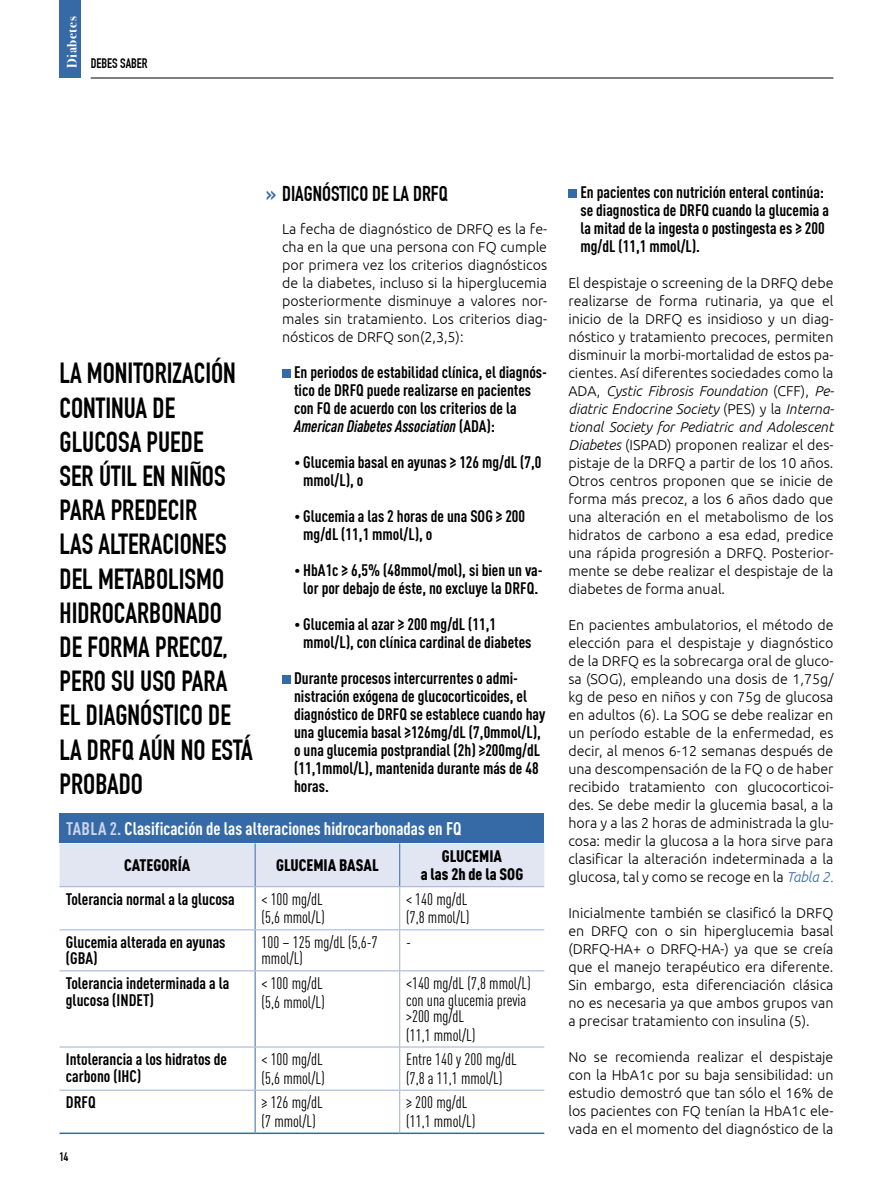
<style>
.page{position:relative;width:893px;height:1191px;background:#fff}
.page>*{position:absolute;margin:0;border:0;box-sizing:border-box;transform-origin:0 0}
.t1{font:28.5px/34.2px "DIN Engschrift Std";color:#000}
.t2{font:23.85px "DIN Engschrift Std";color:#366aa7}
.t3{font:21px "DIN Engschrift Std";color:#000}
.t4{font:700 condensed 18px "DIN Pro";color:#fff}
.t5{font:700 condensed 16.5px/18px "DIN Pro";color:#000}
.t6{font:condensed 16.5px/18.6px "DIN Pro";color:#000}
.t7{font:900 condensed 16.5px/18.8px "DIN Pro";color:#000;text-align:center}
.t8{font:300 14.25px/18px "Ubuntu";color:#000;text-align:justify}
.t9{font:13.5px "DIN Engschrift Std";color:#000}
.t10{font:700 13.5px "Bodoni Svty Two ITCTT";letter-spacing:.04em;color:#fff}
.t11{font:12px "DIN Engschrift Std";color:#000}
.s1{font-style:italic}
.s2{font-family:"Ubuntu";font-stretch:normal;font-size:14.25px}
.s3{color:#ced5ea}
.s4{font-style:italic;color:#366aa7}
</style>
<div class="page">
<hr style="left:91px;top:78px;width:742px;height:1px;background:#000">
<div style="left:60px;top:0;width:21px;height:78px;background:#366aa7"></div>
<div style="left:282px;top:369px;width:9px;height:9px;background:#366aa7"></div>
<div style="left:282px;top:675px;width:9px;height:9px;background:#366aa7"></div>
<div style="left:568px;top:189px;width:9px;height:9px;background:#366aa7"></div>
<div style="left:60px;top:813px;width:487px;height:326px;background:linear-gradient(to right,#fff,#fff)"></div>
<div style="left:60px;top:813px;width:484px;height:30px;background:#366aa7"></div>
<div style="left:60px;top:843px;width:484px;height:43px;background:#e2e6f3"></div>
<svg style="left:60px;top:887px;width:484px;height:245px"></svg>
<hr style="left:255px;top:843px;width:1px;height:43px;background:#366aa7">
<hr style="left:399px;top:843px;width:1px;height:43px;background:#366aa7">
<hr style="left:255px;top:887px;width:1px;height:42px;background:#366aa7">
<hr style="left:399px;top:887px;width:1px;height:42px;background:#9eaed3">
<hr style="left:255px;top:930px;width:1px;height:40px;background:#366aa7">
<hr style="left:399px;top:930px;width:1px;height:40px;background:#9eaed3">
<hr style="left:255px;top:971px;width:1px;height:75px;background:#366aa7">
<hr style="left:399px;top:971px;width:1px;height:75px;background:#9eaed3">
<hr style="left:255px;top:1047px;width:1px;height:42px;background:#366aa7">
<hr style="left:399px;top:1047px;width:1px;height:42px;background:#9eaed3">
<hr style="left:255px;top:1090px;width:1px;height:42px;background:#366aa7">
<hr style="left:399px;top:1090px;width:1px;height:42px;background:#9eaed3">
<hr style="left:60px;top:886px;width:195px;height:1px;background:#9eaed3">
<hr style="left:255px;top:886px;width:145px;height:1px;background:#9eaed3">
<hr style="left:400px;top:886px;width:144px;height:1px;background:#9eaed3">
<hr style="left:60px;top:929px;width:195px;height:1px;background:#9eaed3">
<hr style="left:255px;top:929px;width:145px;height:1px;background:#9eaed3">
<hr style="left:400px;top:929px;width:144px;height:1px;background:#9eaed3">
<hr style="left:60px;top:970px;width:195px;height:1px;background:#9eaed3">
<hr style="left:255px;top:970px;width:145px;height:1px;background:#9eaed3">
<hr style="left:400px;top:970px;width:144px;height:1px;background:#9eaed3">
<hr style="left:60px;top:1046px;width:195px;height:1px;background:#9eaed3">
<hr style="left:255px;top:1046px;width:145px;height:1px;background:#9eaed3">
<hr style="left:400px;top:1046px;width:144px;height:1px;background:#9eaed3">
<hr style="left:60px;top:1089px;width:195px;height:1px;background:#9eaed3">
<hr style="left:255px;top:1089px;width:145px;height:1px;background:#9eaed3">
<hr style="left:400px;top:1089px;width:144px;height:1px;background:#9eaed3">
<hr style="left:60px;top:1132px;width:195px;height:2px;background:#366aa7">
<hr style="left:255px;top:1132px;width:145px;height:2px;background:#366aa7">
<hr style="left:400px;top:1132px;width:144px;height:2px;background:#366aa7">
<p class="t10" style="left:61px;top:68px;width:53px;rotate:-90deg">Diabetes</p>
<p class="t9" style="left:91px;top:55px;width:58px">DEBES SABER</p>
<h3 class="t3" style="left:282px;top:182px;width:167px">DIAGNÓSTICO DE LA DRFQ</h3>
<p class="t8" style="left:282px;top:220px;width:267px">La fecha de diagnóstico de DRFQ es la fe&shy;cha en la que una persona con FQ cumple por primera vez los criterios diagnósticos de la diabetes, incluso si la hiperglucemia posteriormente disminuye a valores nor&shy;males sin tratamiento. Los criterios diag&shy;nósticos de DRFQ son(2,3,5):</p>
<p class="t5" style="left:294px;top:362px;width:254px">En periodos de estabilidad clínica, el diagnós&shy;tico de DRFQ puede realizarse en pacientes con FQ de acuerdo con los criterios de la <span class="s1">American Diabetes Association</span> (ADA):</p>
<p class="t5" style="left:303px;top:452px;width:240px;text-indent:-8px"><span class="s2">•</span> Glucemia basal en ayunas ≥ 126 mg/dL (7,0 mmol/L), o</p>
<p class="t5" style="left:303px;top:506px;width:223px;text-indent:-8px"><span class="s2">•</span> Glucemia a las 2 horas de una SOG ≥ 200 mg/dL (11,1 mmol/L), o</p>
<p class="t5" style="left:295px;top:560px;width:249px;text-align:center"><span class="s2">•</span> HbA1c ≥ 6,5% (48mmol/mol), si bien un va&shy;lor por debajo de éste, no excluye la DRFQ.</p>
<p class="t5" style="left:303px;top:614px;width:230px;text-indent:-8px"><span class="s2">•</span> Glucemia al azar ≥ 200 mg/dL (11,1 mmol/L), con clínica cardinal de diabetes</p>
<p class="t5" style="left:294px;top:668px;width:253px">Durante procesos intercurrentes o admi&shy;nistración exógena de glucocorticoides, el diagnóstico de DRFQ se establece cuando hay una glucemia basal ≥126mg/dL (7,0mmol/L), o una glucemia postprandial (2h) ≥200mg/dL (11,1mmol/L), mantenida durante más de 48 horas.</p>
<h2 class="t2" style="left:266px;top:180px;width:12px">»</h2>
<h1 class="t1" style="left:60px;top:356px;width:195px">LA MONITORIZACIÓN<br>CONTINUA DE<br>GLUCOSA PUEDE<br>SER ÚTIL EN NIÑOS<br>PARA PREDECIR<br>LAS ALTERACIONES<br>DEL METABOLISMO<br>HIDROCARBONADO<br>DE FORMA PRECOZ,<br>PERO SU USO PARA<br>EL DIAGNÓSTICO DE<br>LA DRFQ AÚN NO ESTÁ<br>PROBADO</h1>
<p class="t4" style="left:66px;top:815px;width:397px"><span class="s3">TABLA 2.</span> Clasificación de las alteraciones hidrocarbonadas en FQ</p>
<p class="t7" style="left:124px;top:854px;width:68px">CATEGORÍA</p>
<p class="t7" style="left:276px;top:854px;width:104px">GLUCEMIA BASAL</p>
<p class="t7" style="left:421px;top:844px;width:104px">GLUCEMIA<br>a las 2h de la SOG</p>
<p class="t5" style="left:66px;top:888px;width:170px">Tolerancia normal a la glucosa</p>
<p class="t6" style="left:262px;top:888px;width:65px">&lt; 100 mg/dL (5,6 mmol/L)</p>
<p class="t6" style="left:406px;top:888px;width:65px">&lt; 140 mg/dL (7,8 mmol/L)</p>
<p class="t5" style="left:66px;top:932px;width:161px;line-height:16.5px">Glucemia alterada en ayunas (GBA)</p>
<p class="t6" style="left:262px;top:932px;width:118px;line-height:16.5px">100 – 125 mg/dL (5,6-7 mmol/L)</p>
<p class="t6" style="left:406px;top:931px;width:6px">-</p>
<p class="t5" style="left:66px;top:973px;width:165px;line-height:16.5px">Tolerancia indeterminada a la glucosa (INDET)</p>
<p class="t6" style="left:262px;top:972px;width:65px">&lt; 100 mg/dL (5,6 mmol/L)</p>
<p class="t6" style="left:406px;top:973px;width:126px;line-height:16.5px">&lt;140 mg/dL (7,8 mmol/L) con una glucemia previa &gt;200 mg/dL</p>
<p class="t6" style="left:406px;top:1024px;width:71px">(11,1 mmol/L)</p>
<p class="t5" style="left:66px;top:1049px;width:163px;line-height:16.5px">Intolerancia a los hidratos de carbono (IHC)</p>
<p class="t6" style="left:262px;top:1048px;width:65px">&lt; 100 mg/dL (5,6 mmol/L)</p>
<p class="t6" style="left:406px;top:1048px;width:112px">Entre 140 y 200 mg/dL (7,8 a 11,1 mmol/L)</p>
<p class="t5" style="left:66px;top:1092px;width:31px">DRFQ</p>
<p class="t6" style="left:262px;top:1092px;width:63px">≥ 126 mg/dL (7 mmol/L)</p>
<p class="t6" style="left:406px;top:1092px;width:71px">≥ 200 mg/dL (11,1 mmol/L)</p>
<p class="t11" style="left:60px;top:1149px;width:10px">14</p>
<p class="t5" style="left:580px;top:182px;width:250px">En pacientes con nutrición enteral continúa: se diagnostica de DRFQ cuando la glucemia a la mitad de la ingesta o postingesta es ≥ 200 mg/dL (11,1 mmol/L).</p>
<p class="t8" style="left:568px;top:274px;width:267px">El despistaje o screening de la DRFQ debe realizarse de forma rutinaria, ya que el inicio de la DRFQ es insidioso y un diag&shy;nóstico y tratamiento precoces, permiten disminuir la morbi-mortalidad de estos pa&shy;cientes. Así diferentes sociedades como la ADA, <span class="s1">Cystic Fibrosis Foundation</span> (CFF), <span class="s1">Pe&shy;diatric Endocrine Society</span> (PES) y la <span class="s1">Interna&shy;tional Society for Pediatric and Adolescent Diabetes</span> (ISPAD) proponen realizar el des&shy;pistaje de la DRFQ a partir de los 10 años.<br>Otros centros proponen que se inicie de forma más precoz, a los 6 años dado que una alteración en el metabolismo de los hidratos de carbono a esa edad, predice una rápida progresión a DRFQ. Posterior&shy;mente se debe realizar el despistaje de la diabetes de forma anual.</p>
<p class="t8" style="left:568px;top:616px;width:267px">En pacientes ambulatorios, el método de elección para el despistaje y diagnóstico de la DRFQ es la sobrecarga oral de gluco&shy;sa (SOG), empleando una dosis de 1,75g/ kg de peso en niños y con 75g de glucosa en adultos (6). La SOG se debe realizar en un período estable de la enfermedad, es decir, al menos 6-12 semanas después de una descompensación de la FQ o de haber recibido tratamiento con glucocorticoi&shy;des. Se debe medir la glucemia basal, a la hora y a las 2 horas de administrada la glu&shy;cosa: medir la glucosa a la hora sirve para clasificar la alteración indeterminada a la glucosa, tal y como se recoge en la <span class="s4">Tabla 2.</span></p>
<p class="t8" style="left:568px;top:903px;width:267px">Inicialmente también se clasificó la DRFQ en DRFQ con o sin hiperglucemia basal (DRFQ-HA+ o DRFQ-HA-) ya que se creía que el manejo terapéutico era diferente.<br>Sin embargo, esta diferenciación clásica no es necesaria ya que ambos grupos van a precisar tratamiento con insulina (5).</p>
<p class="t8" style="left:568px;top:1047px;width:267px">No se recomienda realizar el despistaje con la HbA1c por su baja sensibilidad: un estudio demostró que tan sólo el 16% de los pacientes con FQ tenían la HbA1c ele&shy;vada en el momento del diagnóstico de la</p>
</div>
